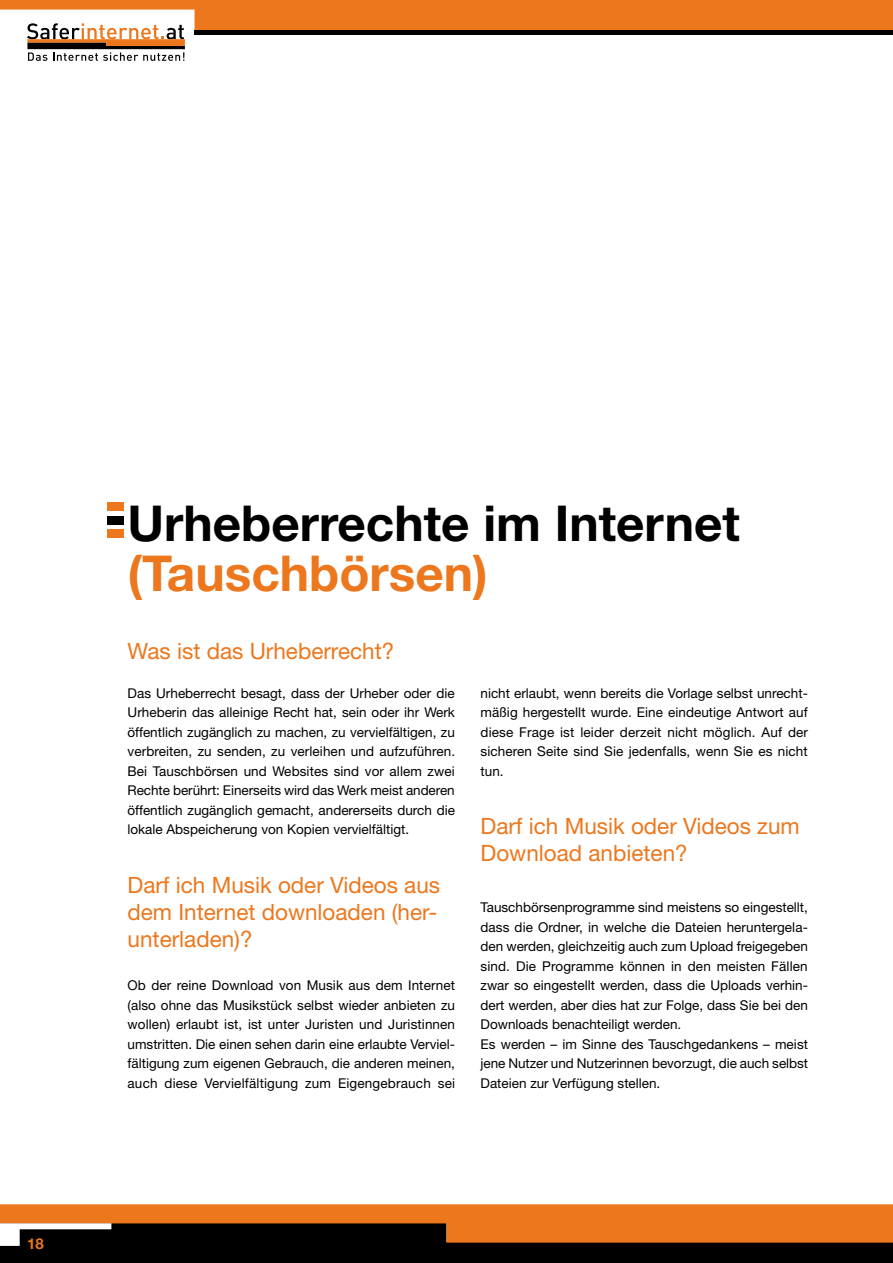
<style>
.page{position:relative;width:893px;height:1263px;background:#fff}
.page>*{position:absolute;margin:0;border:0;box-sizing:border-box;transform-origin:0 0}
.t1{font:700 49.5px "Helvetica Neue";color:#000}
.t2{font:700 49.5px "Helvetica Neue";color:#ec771d}
.t3{font:22.5px/27px "Helvetica Neue";color:#ec771d}
.t4{font:700 15px "Helvetica Neue";color:#ec771d}
.t5{font:13.5px/19.5px "Helvetica Neue";color:#000;text-align:justify}
</style>
<div class="page">
<svg style="left:0;top:1204px;width:893px;height:59px;background:#794014"></svg>
<svg style="left:0;top:0;width:893px;height:61px"></svg>
<div style="left:107px;top:502px;width:16px;height:9px;background:#ec771d"></div>
<div style="left:107px;top:516px;width:16px;height:8px;background:#000"></div>
<div style="left:107px;top:529px;width:16px;height:8px;background:#ec771d"></div>
<p class="t4" style="left:27px;top:1238px;width:18px">18</p>
<h1 class="t1" style="left:128px;top:505px;width:614px">Urheberrechte im Internet</h1>
<h1 class="t2" style="left:128px;top:555px;width:362px">(Tauschbörsen)</h1>
<h2 class="t3" style="left:128px;top:639px;width:268px">Was ist das Urheberrecht?</h2>
<p class="t5" style="left:128px;top:684px;width:329px">Das Urheberrecht besagt, dass der Urheber oder die Urheberin das alleinige Recht hat, sein oder ihr Werk öffentlich zugänglich zu machen, zu vervielfältigen, zu verbreiten, zu senden, zu verleihen und aufzuführen.<br>Bei Tauschbörsen und Websites sind vor allem zwei Rechte berührt: Einerseits wird das Werk meist anderen öffentlich zugänglich gemacht, andererseits durch die lokale Abspeicherung von Kopien vervielfältigt.</p>
<h2 class="t3" style="left:128px;top:873px;width:314px">Darf ich Musik oder Videos aus dem Internet downloaden (her&shy;unterladen)?</h2>
<p class="t5" style="left:128px;top:977px;width:329px">Ob der reine Download von Musik aus dem Internet (also ohne das Musikstück selbst wieder anbieten zu wollen) erlaubt ist, ist unter Juristen und Juristinnen umstritten. Die einen sehen darin eine erlaubte Verviel&shy;fältigung zum eigenen Gebrauch, die anderen meinen, auch diese Vervielfältigung zum Eigengebrauch sei</p>
<p class="t5" style="left:481px;top:684px;width:329px">nicht erlaubt, wenn bereits die Vorlage selbst unrecht&shy;mäßig hergestellt wurde. Eine eindeutige Antwort auf diese Frage ist leider derzeit nicht möglich. Auf der sicheren Seite sind Sie jedenfalls, wenn Sie es nicht tun.</p>
<h2 class="t3" style="left:481px;top:815px;width:321px">Darf ich Musik oder Videos zum<br>Download anbieten?</h2>
<p class="t5" style="left:481px;top:899px;width:329px;text-align:left">Tauschbörsenprogramme sind meistens so eingestellt, dass die Ordner, in welche die Dateien heruntergela&shy;den werden, gleichzeitig auch zum Upload freigegeben sind. Die Programme können in den meisten Fällen zwar so eingestellt werden, dass die Uploads verhin&shy;dert werden, aber dies hat zur Folge, dass Sie bei den Downloads benachteiligt werden.<br>Es werden – im Sinne des Tauschgedankens – meist jene Nutzer und Nutzerinnen bevorzugt, die auch selbst Dateien zur Verfügung stellen.</p>
</div>
